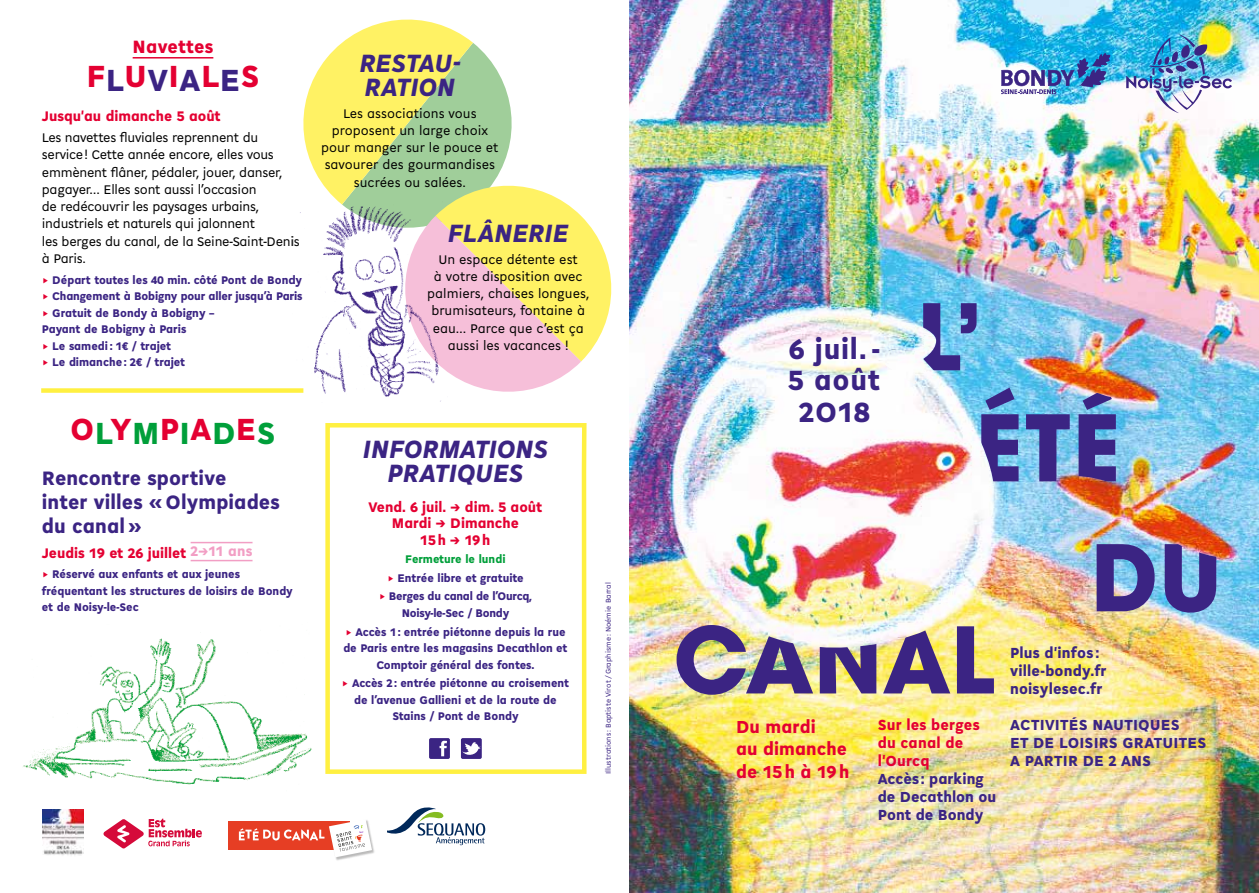
<style>
.page{position:relative;width:1259px;height:893px;background:#fff}
.page>*{position:absolute;margin:0;border:0;box-sizing:border-box;transform-origin:0 0}
.t1{font:700 100.65px/129.9px "Avant Gard EF";letter-spacing:.015em;color:#3b2483}
.t2{font:900 33px "Cogito";letter-spacing:.01em;color:#e40032}
.t3{font:900 30px/31.5px "Cogito";letter-spacing:.025em;color:#3b2483;text-align:center}
.t4{font:italic 900 27px/24px "Cogito";color:#3b2483;text-align:center}
.t5{font:900 21px/24px "Cogito";letter-spacing:.005em;color:#3b2483}
.t6{font:900 19.2px "Cogito";letter-spacing:.01em;color:#e40032}
.t7{font:900 18.75px/22.5px "Cogito";letter-spacing:.005em;color:#e40032}
.t8{font:900 15.75px/18px "Cogito";letter-spacing:.01em;color:#3b2483}
.t9{font:900 15.75px/18px "Cogito";letter-spacing:.01em;color:#e40032}
.t10{font:900 15px/16.5px "Cogito";color:#e40032;text-align:center}
.t11{font:13.5px/17.2px "Cogito";letter-spacing:-.02em;color:#000}
.t12{font:13.5px/17.2px "Cogito";color:#000;text-align:center}
.t13{font:900 12px/16.5px "Cogito";color:#3b2483;text-align:center}
.t14{font:7.5px "Cogito";color:#3b2483}
.s1{color:#3b2483}
.s2{color:#e40032}
.s3{color:#009f3a}
.s4{color:#f29ec4}
</style>
<div class="page">
<img style="left:629px;top:0;width:630px;height:893px">
<img style="left:1001px;top:53px;width:110px;height:41px">
<img style="left:1126px;top:34px;width:106px;height:79px">
<img style="left:882px;top:313px;width:54px;height:71px">
<img style="left:921px;top:417px;width:74px;height:106px">
<img style="left:1094px;top:383px;width:29px;height:15px">
<img style="left:1070px;top:475px;width:38px;height:14px">
<img style="left:1178px;top:536px;width:62px;height:23px">
<img style="left:744px;top:581px;width:208px;height:68px">
<svg style="left:387px;top:808px;width:98px;height:37px"></svg>
<svg style="left:103px;top:819px;width:99px;height:29px"></svg>
<img style="left:42px;top:810px;width:41px;height:45px">
<div style="left:228px;top:821px;width:122px;height:29px;background:#e63e24"></div>
<img style="left:335px;top:841px;width:40px;height:20px">
<svg style="left:239px;top:820px;width:133px;height:37px"></svg>
<hr style="left:133px;top:57px;width:80px;height:2px;background:#e40032">
<hr style="left:191px;top:560px;width:61px;height:1px;background:#f29ec4">
<hr style="left:191px;top:542px;width:61px;height:1px;background:#f29ec4">
<svg style="left:325px;top:423px;width:262px;height:351px"></svg>
<svg style="left:303px;top:19px;width:309px;height:373px"></svg>
<img style="left:300px;top:196px;width:156px;height:206px">
<div style="left:41px;top:388px;width:262px;height:5px;background:#fff041"></div>
<img style="left:23px;top:638px;width:289px;height:147px">
<h3 class="t6" style="left:133px;top:33px;width:82px">Navettes</h3>
<h2 class="t2" style="left:87px;top:53px;width:174px">F<span class="s1">L</span>U<span class="s1">V</span>I<span class="s1">A</span>L<span class="s1">E</span>S</h2>
<p class="t10" style="left:42px;top:106px;width:180px">Jusqu'au dimanche 5 août</p>
<p class="t11" style="left:42px;top:128px;width:259px">Les navettes fluviales reprennent du service ! Cette année encore, elles vous emmènent flâner, pédaler, jouer, danser, pagayer… Elles sont aussi l’occasion<br>de redécouvrir les paysages urbains, industriels et naturels qui jalonnent<br>les berges du canal, de la Seine-Saint-Denis à Paris.</p>
<p class="t13" style="left:42px;top:271px;width:262px;text-align:left"><span class="s2">u</span> Départ toutes les 40 min. côté Pont de Bondy <span class="s2">u</span> Changement à Bobigny pour aller jusqu’à Paris <span class="s2">u</span> Gratuit de Bondy à Bobigny –<br>Payant de Bobigny à Paris<br><span class="s2">u</span> Le samedi : 1€ / trajet<br><span class="s2">u</span> Le dimanche : 2€ / trajet</p>
<h2 class="t2" style="left:70px;top:405px;width:207px">O<span class="s3">L</span>Y<span class="s3">M</span>P<span class="s3">I</span>A<span class="s3">D</span>E<span class="s3">S</span></h2>
<h3 class="t5" style="left:42px;top:464px;width:239px">Rencontre sportive<br>inter villes « Olympiades du canal »</h3>
<p class="t10" style="left:42px;top:543px;width:212px">Jeudis 19 et 26 juillet <span class="s4">2→11 ans</span></p>
<p class="t13" style="left:42px;top:565px;width:252px;text-align:left"><span class="s2">u</span> Réservé aux enfants et aux jeunes fréquentant les structures de loisirs de Bondy et de Noisy-le-Sec</p>
<h3 class="t4" style="left:359px;top:50px;width:103px;text-align:left">RESTAU-<br>RATION</h3>
<p class="t12" style="left:321px;top:104px;width:179px">Les associations vous proposent un large choix pour manger sur le pouce et savourer des gourmandises sucrées ou salées.</p>
<h3 class="t4" style="left:448px;top:219px;width:122px">FLÂNERIE</h3>
<p class="t12" style="left:427px;top:250px;width:164px">Un espace détente est<br>à votre disposition avec palmiers, chaises longues, brumisateurs, fontaine à eau… Parce que c’est ça aussi les vacances !</p>
<h3 class="t4" style="left:363px;top:436px;width:187px">INFORMATIONS<br>PRATIQUES</h3>
<p class="t10" style="left:368px;top:497px;width:175px">Vend. 6 juil. → dim. 5 août<br>Mardi → Dimanche<br>15 h → 19 h</p>
<p class="t13" style="left:379px;top:549px;width:155px;line-height:18.6px"><span class="s3">Fermeture le lundi<br></span><span class="s2">u</span> Entrée libre et gratuite<br><span class="s2">u</span> Berges du canal de l’Ourcq,</p>
<p class="t13" style="left:345px;top:603px;width:222px;line-height:18.6px">Noisy-le-Sec / Bondy<br><span class="s2">u</span> Accès 1 : entrée piétonne depuis la rue</p>
<p class="t13" style="left:343px;top:639px;width:226px">de Paris entre les magasins Decathlon et<br>Comptoir général des fontes.</p>
<p class="t13" style="left:342px;top:674px;width:229px"><span class="s2">u</span> Accès 2 : entrée piétonne au croisement de l’avenue Gallieni et de la route de<br>Stains / Pont de Bondy</p>
<p class="t14" style="left:603px;top:774px;width:193px;rotate:-90deg">Illustrations : Baptiste Virot / Graphisme : Noémie Barral</p>
<h3 class="t3" style="left:789px;top:331px;width:92px">6 juil. -</h3>
<h3 class="t3" style="left:788px;top:363px;width:94px">5 août<br>2O18</h3>
<h1 class="t1" style="left:917px;top:271px;width:66px">L’</h1>
<h1 class="t1" style="left:1091px;top:382px;width:132px;text-indent:-115px">ÉTÉ<br>DU</h1>
<h1 class="t1" style="left:673px;top:594px;width:323px">CANAL</h1>
<h3 class="t7" style="left:736px;top:714px;width:115px">Du mardi<br>au dimanche de 15 h à 19 h</h3>
<h3 class="t9" style="left:877px;top:715px;width:103px">Sur les berges du canal de l'Ourcq</h3>
<h3 class="t8" style="left:877px;top:769px;width:120px">Accès : parking de Decathlon ou<br>Pont de Bondy</h3>
<h3 class="t8" style="left:1010px;top:643px;width:98px">Plus d'infos : ville-bondy.fr noisylesec.fr</h3>
<h3 class="t8" style="left:1010px;top:715px;width:198px">ACTIVITÉS NAUTIQUES<br>ET DE LOISIRS GRATUITES<br>A PARTIR DE 2 ANS</h3>
</div>
